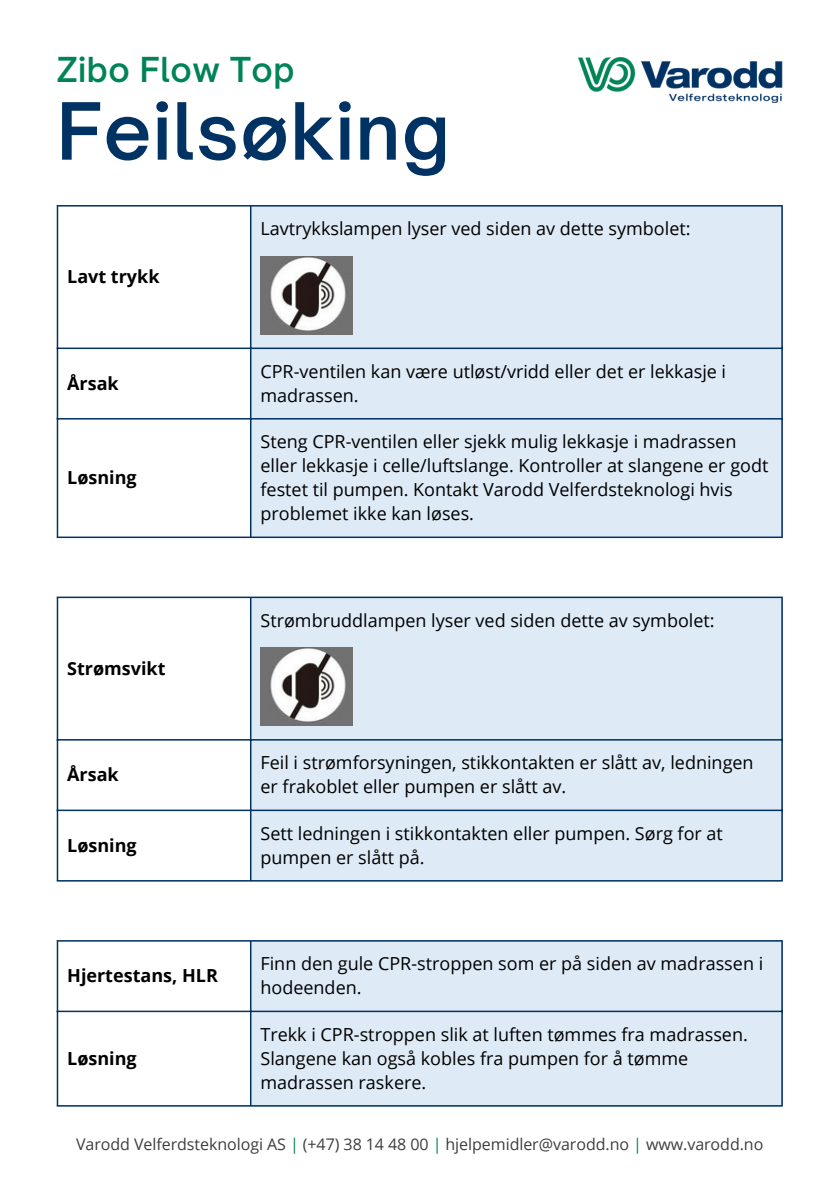
<style>
.page{position:relative;width:839px;height:1191px;background:#fff}
.page>*{position:absolute;margin:0;border:0;box-sizing:border-box;transform-origin:0 0}
.t1{font:600 75.4px "Open Sauce One";letter-spacing:.015em;color:#003263}
.t2{font:600 33px "Open Sauce One";letter-spacing:.015em;color:#008457}
.t3{font:18px/24px "Open Sans";color:#000}
.t4{font:700 18px "Open Sans";color:#000}
.t5{font:16px "Open Sans";letter-spacing:-.005em;color:#3f3e3f}
.s1{color:#008457}
</style>
<div class="page">
<img style="left:578px;top:58px;width:204px;height:45px">
<div style="left:251px;top:207px;width:530px;height:330px;background:#deeaf6"></div>
<hr style="left:57px;top:207px;width:1px;height:330px;background:#003263">
<hr style="left:250px;top:207px;width:1px;height:330px;background:#003263">
<hr style="left:781px;top:207px;width:1px;height:330px;background:#003263">
<hr style="left:57px;top:205px;width:725px;height:2px;background:#003263">
<hr style="left:57px;top:348px;width:725px;height:1px;background:#003263">
<hr style="left:57px;top:418px;width:725px;height:2px;background:#003263">
<hr style="left:57px;top:537px;width:725px;height:1px;background:#003263">
<div style="left:251px;top:598px;width:530px;height:282px;background:#deeaf6"></div>
<hr style="left:57px;top:598px;width:1px;height:282px;background:#003263">
<hr style="left:250px;top:598px;width:1px;height:282px;background:#003263">
<hr style="left:781px;top:598px;width:1px;height:282px;background:#003263">
<hr style="left:57px;top:597px;width:725px;height:1px;background:#003263">
<hr style="left:57px;top:739px;width:725px;height:2px;background:#003263">
<hr style="left:57px;top:810px;width:725px;height:1px;background:#003263">
<hr style="left:57px;top:880px;width:725px;height:2px;background:#003263">
<div style="left:251px;top:942px;width:530px;height:163px;background:#deeaf6"></div>
<hr style="left:57px;top:942px;width:1px;height:163px;background:#003263">
<hr style="left:250px;top:942px;width:1px;height:163px;background:#003263">
<hr style="left:781px;top:942px;width:1px;height:163px;background:#003263">
<hr style="left:57px;top:940px;width:725px;height:2px;background:#003263">
<hr style="left:57px;top:1011px;width:725px;height:1px;background:#003263">
<hr style="left:57px;top:1105px;width:725px;height:2px;background:#003263">
<img style="left:260px;top:257px;width:92px;height:78px">
<img style="left:260px;top:648px;width:92px;height:78px">
<p class="t2" style="left:57px;top:49px;width:239px">Zibo Flow Top</p>
<p class="t1" style="left:57px;top:84px;width:394px">Feilsøking</p>
<p class="t4" style="left:67px;top:264px;width:94px">Lavt trykk</p>
<p class="t3" style="left:260px;top:216px;width:431px">Lavtrykkslampen lyser ved siden av dette symbolet:</p>
<p class="t4" style="left:67px;top:370px;width:53px">Årsak</p>
<p class="t3" style="left:260px;top:359px;width:467px">CPR-ventilen kan være utløst/vridd eller det er lekkasje i madrassen.</p>
<p class="t4" style="left:67px;top:465px;width:71px">Løsning</p>
<p class="t4" style="left:67px;top:655px;width:100px">Strømsvikt</p>
<p class="t3" style="left:260px;top:429px;width:509px">Steng CPR-ventilen eller sjekk mulig lekkasje i madrassen eller lekkasje i celle/luftslange. Kontroller at slangene er godt festet til pumpen. Kontakt Varodd Velferdsteknologi hvis problemet ikke kan løses.</p>
<p class="t3" style="left:260px;top:608px;width:455px">Strømbruddlampen lyser ved siden dette av symbolet:</p>
<p class="t4" style="left:67px;top:762px;width:53px">Årsak</p>
<p class="t3" style="left:260px;top:750px;width:494px">Feil i strømforsyningen, stikkontakten er slått av, ledningen er frakoblet eller pumpen er slått av.</p>
<p class="t4" style="left:67px;top:832px;width:71px">Løsning</p>
<p class="t4" style="left:67px;top:963px;width:152px">Hjertestans, HLR</p>
<p class="t4" style="left:67px;top:1045px;width:71px">Løsning</p>
<p class="t3" style="left:260px;top:821px;width:464px">Sett ledningen i stikkontakten eller pumpen. Sørg for at pumpen er slått på.</p>
<p class="t3" style="left:260px;top:951px;width:504px">Finn den gule CPR-stroppen som er på siden av madrassen i hodeenden.</p>
<p class="t3" style="left:260px;top:1022px;width:489px">Trekk i CPR-stroppen slik at luften tømmes fra madrassen.<br>Slangene kan også kobles fra pumpen for å tømme madrassen raskere.</p>
<p class="t5" style="left:76px;top:1132px;width:688px">Varodd Velferdsteknologi AS <span class="s1">|</span> (+47) 38 14 48 00 <span class="s1">|</span> hjelpemidler@varodd.no <span class="s1">|</span> www.varodd.no</p>
</div>
